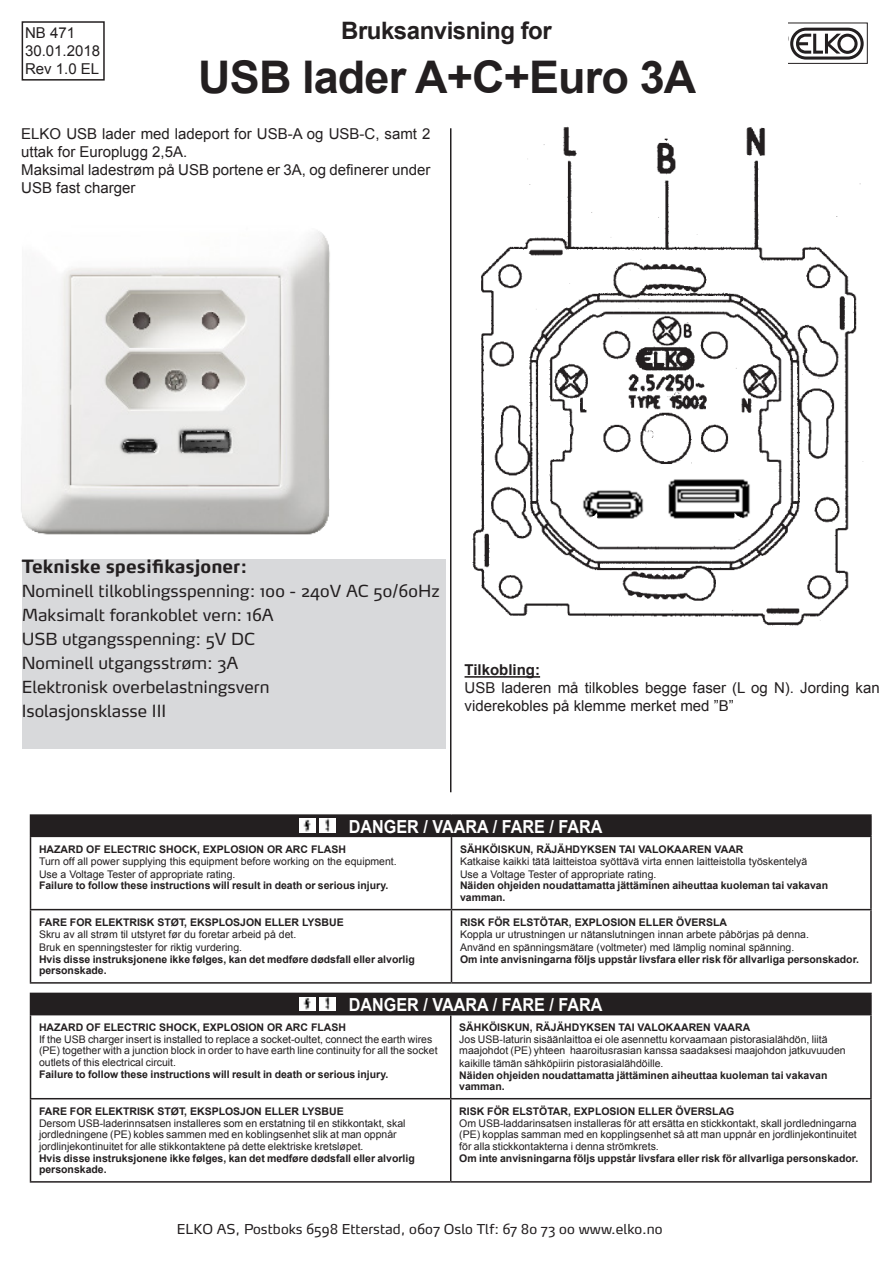
<style>
.page{position:relative;width:893px;height:1263px;background:#fff}
.page>*{position:absolute;margin:0;border:0;box-sizing:border-box;transform-origin:0 0}
.t1{font:700 45px "Arial";letter-spacing:-.02em;color:#231f20}
.t2{font:700 24px "Arial";letter-spacing:-.02em;color:#231f20}
.Title__DANGER___12{font:700 18px "Arial";color:#fff;scale:.9 1}
.t3{font:700 18px "Max OT";color:#231f20}
.t4{font:16.5px "Max OT";color:#231f20}
.t5{font:15px/18px "Arial";color:#231f20}
.t6{font:700 15px "Arial";color:#231f20}
.t7{font:13.5px "Max OT";color:#231f20}
.Texte__7{font:10.5px/11.7px "Arial";color:#231f20}
.Texte__7-2{font:700 10.5px/11.7px "Arial";color:#231f20}
._2text7gras{font:10.5px "Arial";color:#231f20}
._2text7gras-2{font:700 10.5px "Arial";color:#231f20}
</style>
<div class="page">
<div style="left:22px;top:21px;width:83px;height:60px;border:2px solid #231f20"></div>
<hr style="left:450px;top:128px;width:1px;height:664px;background:#231f20">
<svg style="left:788px;top:23px;width:79px;height:41px"></svg>
<hr style="left:465px;top:676px;width:75px;height:2px;background:#231f20">
<div style="left:31px;top:815px;width:840px;height:21px;background:#231f20"></div>
<hr style="left:30px;top:814px;width:421px;height:2px;background:#231f20">
<svg style="left:30px;top:816px;width:1px;height:20px"></svg>
<hr style="left:451px;top:814px;width:421px;height:2px;background:#231f20">
<hr style="left:870px;top:816px;width:2px;height:20px;background:#231f20">
<hr style="left:30px;top:836px;width:421px;height:1px;background:#231f20">
<hr style="left:30px;top:837px;width:1px;height:72px;background:#231f20">
<hr style="left:451px;top:836px;width:421px;height:1px;background:#231f20">
<hr style="left:451px;top:837px;width:1px;height:72px;background:#231f20">
<hr style="left:870px;top:837px;width:2px;height:72px;background:#231f20">
<hr style="left:30px;top:909px;width:421px;height:1px;background:#231f20">
<hr style="left:30px;top:910px;width:1px;height:72px;background:#231f20">
<hr style="left:451px;top:909px;width:421px;height:1px;background:#231f20">
<hr style="left:451px;top:910px;width:1px;height:72px;background:#231f20">
<hr style="left:870px;top:910px;width:2px;height:72px;background:#231f20">
<hr style="left:30px;top:982px;width:421px;height:2px;background:#231f20">
<hr style="left:451px;top:982px;width:421px;height:2px;background:#231f20">
<img style="left:299px;top:819px;width:16px;height:14px">
<img style="left:320px;top:819px;width:16px;height:14px">
<div style="left:31px;top:993px;width:840px;height:22px;background:#231f20"></div>
<hr style="left:30px;top:993px;width:421px;height:1px;background:#231f20">
<svg style="left:30px;top:994px;width:1px;height:20px"></svg>
<hr style="left:451px;top:993px;width:421px;height:1px;background:#231f20">
<hr style="left:870px;top:994px;width:2px;height:20px;background:#231f20">
<hr style="left:30px;top:1014px;width:421px;height:1px;background:#231f20">
<hr style="left:30px;top:1015px;width:1px;height:83px;background:#231f20">
<hr style="left:451px;top:1014px;width:421px;height:1px;background:#231f20">
<hr style="left:450px;top:1015px;width:1px;height:83px;background:#231f20">
<hr style="left:870px;top:1015px;width:2px;height:83px;background:#231f20">
<hr style="left:30px;top:1098px;width:421px;height:1px;background:#231f20">
<hr style="left:30px;top:1099px;width:1px;height:82px;background:#231f20">
<hr style="left:451px;top:1098px;width:421px;height:1px;background:#231f20">
<hr style="left:450px;top:1099px;width:1px;height:82px;background:#231f20">
<hr style="left:870px;top:1099px;width:2px;height:82px;background:#231f20">
<hr style="left:30px;top:1181px;width:421px;height:1px;background:#231f20">
<hr style="left:451px;top:1181px;width:421px;height:1px;background:#231f20">
<img style="left:299px;top:997px;width:16px;height:14px">
<img style="left:320px;top:997px;width:16px;height:14px">
<img style="left:472px;top:126px;width:392px;height:500px">
<div style="left:22px;top:559px;width:423px;height:190px;background:#d8d9db"></div>
<img style="left:21px;top:231px;width:309px;height:304px">
<p class="t2" style="left:341px;top:14px;width:212px">Bruksanvisning for</p>
<p class="t1" style="left:198px;top:47px;width:499px">USB lader A+C+Euro 3A</p>
<p class="t5" style="left:21px;top:125px;width:411px">ELKO USB lader med ladeport for USB-A og USB-C, samt 2 uttak for Europlugg 2,5A.</p>
<p class="t5" style="left:21px;top:161px;width:411px">Maksimal ladestrøm på USB portene er 3A, og definerer under<br>USB fast charger</p>
<p class="t5" style="left:25px;top:24px;width:52px">NB 471</p>
<p class="t5" style="left:25px;top:42px;width:77px">30.01.2018</p>
<p class="t5" style="left:25px;top:60px;width:76px">Rev 1.0 EL</p>
<p class="t3" style="left:22px;top:554px;width:227px">Tekniske spesifikasjoner:</p>
<p class="t4" style="left:22px;top:580px;width:419px">Nominell tilkoblingsspenning: 100 - 240V AC 50/60Hz</p>
<p class="t4" style="left:22px;top:604px;width:254px">Maksimalt forankoblet vern: 16A</p>
<p class="t4" style="left:22px;top:628px;width:235px">USB utgangsspenning: 5V DC</p>
<p class="t4" style="left:22px;top:652px;width:218px">Nominell utgangsstrøm: 3A</p>
<p class="t4" style="left:22px;top:676px;width:249px">Elektronisk overbelastningsvern</p>
<p class="t4" style="left:22px;top:700px;width:146px">Isolasjonsklasse III</p>
<p class="t6" style="left:465px;top:660px;width:77px">Tilkobling:</p>
<p class="t5" style="left:465px;top:679px;width:417px">USB laderen må tilkobles begge faser (L og N). Jording kan viderekobles på klemme merket med ”B”</p>
<p class="Title__DANGER___12" style="left:349px;top:814px;width:284px">DANGER / VAARA / FARE / FARA</p>
<p class="_2text7gras-2" style="left:39px;top:842px;width:309px">HAZARD OF ELECTRIC SHOCK, EXPLOSION OR ARC FLASH</p>
<p class="_2text7gras" style="left:39px;top:854px;width:359px">Turn off all power supplying this equipment before working on the equipment.</p>
<p class="_2text7gras" style="left:39px;top:867px;width:198px">Use a Voltage Tester of appropriate rating.</p>
<p class="Texte__7-2" style="left:39px;top:880px;width:351px">Failure to follow these instructions will result in death or serious injury.</p>
<p class="_2text7gras-2" style="left:460px;top:842px;width:285px">SÄHKÖISKUN, RÄJÄHDYKSEN TAI VALOKAAREN VAAR</p>
<p class="_2text7gras" style="left:460px;top:854px;width:349px">Katkaise kaikki tätä laitteistoa syöttävä virta ennen laitteistolla työskentelyä</p>
<p class="_2text7gras" style="left:460px;top:867px;width:198px">Use a Voltage Tester of appropriate rating.</p>
<p class="Texte__7-2" style="left:460px;top:880px;width:370px">Näiden ohjeiden noudattamatta jättäminen aiheuttaa kuoleman tai vakavan vamman.</p>
<p class="_2text7gras-2" style="left:460px;top:915px;width:269px">RISK FÖR ELSTÖTAR, EXPLOSION ELLER ÖVERSLA</p>
<p class="_2text7gras" style="left:460px;top:928px;width:351px">Koppla ur utrustningen ur nätanslutningen innan arbete påbörjas på denna.</p>
<p class="_2text7gras" style="left:460px;top:940px;width:336px">Använd en spänningsmätare (voltmeter) med lämplig nominal spänning.</p>
<p class="Texte__7-2" style="left:460px;top:953px;width:401px">Om inte anvisningarna följs uppstår livsfara eller risk för allvarliga personskador.</p>
<p class="Title__DANGER___12" style="left:349px;top:993px;width:284px">DANGER / VAARA / FARE / FARA</p>
<p class="_2text7gras-2" style="left:39px;top:915px;width:306px">FARE FOR ELEKTRISK STØT, EKSPLOSJON ELLER LYSBUE</p>
<p class="_2text7gras" style="left:39px;top:928px;width:259px">Skru av all strøm til utstyret før du foretar arbeid på det.</p>
<p class="_2text7gras" style="left:39px;top:940px;width:205px">Bruk en spenningstester for riktig vurdering.</p>
<p class="Texte__7-2" style="left:39px;top:953px;width:377px">Hvis disse instruksjonene ikke følges, kan det medføre dødsfall eller alvorlig personskade.</p>
<p class="_2text7gras-2" style="left:39px;top:1020px;width:309px">HAZARD OF ELECTRIC SHOCK, EXPLOSION OR ARC FLASH</p>
<p class="Texte__7" style="left:39px;top:1033px;width:400px">If the USB charger insert is installed to replace a socket-oultet, connect the earth wires (PE) together with a junction block in order to have earth line continuity for all the socket outlets of this electrical circuit.</p>
<p class="Texte__7-2" style="left:39px;top:1068px;width:351px">Failure to follow these instructions will result in death or serious injury.</p>
<p class="_2text7gras-2" style="left:39px;top:1104px;width:306px">FARE FOR ELEKTRISK STØT, EKSPLOSJON ELLER LYSBUE</p>
<p class="Texte__7" style="left:39px;top:1117px;width:368px">Dersom USB-laderinnsatsen installeres som en erstatning til en stikkontakt, skal jordledningene (PE) kobles sammen med en koblingsenhet slik at man oppnår jordlinjekontinuitet for alle stikkontaktene på dette elektriske kretsløpet.</p>
<p class="Texte__7-2" style="left:39px;top:1152px;width:377px">Hvis disse instruksjonene ikke følges, kan det medføre dødsfall eller alvorlig personskade.</p>
<p class="_2text7gras-2" style="left:459px;top:1020px;width:293px">SÄHKÖISKUN, RÄJÄHDYKSEN TAI VALOKAAREN VAARA</p>
<p class="Texte__7" style="left:459px;top:1033px;width:388px;line-height:12.1px">Jos USB-laturin sisäänlaittoa ei ole asennettu korvaamaan pistorasialähdön, liitä maajohdot (PE) yhteen haaroitusrasian kanssa saadaksesi maajohdon jatkuvuuden kaikille tämän sähköpiirin pistorasialähdöille.</p>
<p class="Texte__7-2" style="left:459px;top:1069px;width:370px">Näiden ohjeiden noudattamatta jättäminen aiheuttaa kuoleman tai vakavan vamman.</p>
<p class="_2text7gras-2" style="left:459px;top:1104px;width:277px">RISK FÖR ELSTÖTAR, EXPLOSION ELLER ÖVERSLAG</p>
<p class="Texte__7" style="left:459px;top:1117px;width:399px;text-align:justify">Om USB-laddarinsatsen installeras för att ersätta en stickkontakt, skall jordledningarna (PE) kopplas samman med en kopplingsenhet så att man uppnår en jordlinjekontinuitet för alla stickkontakterna i denna strömkrets.</p>
<p class="Texte__7-2" style="left:459px;top:1152px;width:401px">Om inte anvisningarna följs uppstår livsfara eller risk för allvarliga personskador.</p>
<p class="t7" style="left:177px;top:1221px;width:487px">ELKO AS, Postboks 6598 Etterstad, 0607 Oslo Tlf: 67 80 73 00 www.elko.no</p>
</div>
